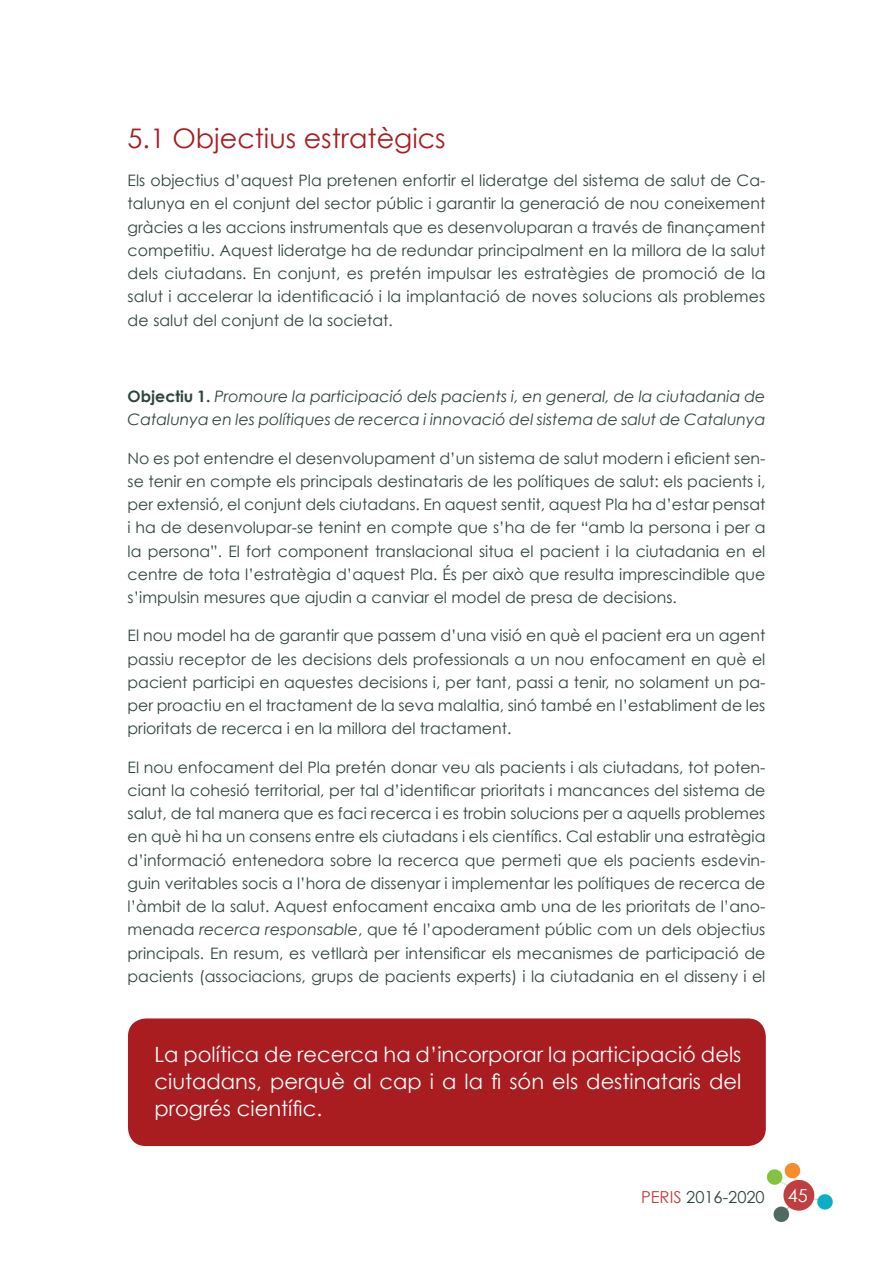
<style>
.page{position:relative;width:893px;height:1263px;background:#fff}
.page>*{position:absolute;margin:0;border:0;box-sizing:border-box;transform-origin:0 0}
.t1{font:27px "Century Gothic";color:#a91d21}
.t2{font:21px/27px "Century Gothic";color:#fff;text-align:justify}
.t3{font:18px "Century Gothic";color:#fff}
.t4{font:16.5px "Century Gothic";color:#30443e}
.t5{font:15.75px/23.2px "Century Gothic";color:#30443e;text-align:justify}
.t6{font:italic 15.75px/23.2px "Century Gothic";color:#30443e}
.s1{font-weight:700;font-style:normal}
.s2{font-style:italic}
.s3{color:#bf3e3f}
</style>
<div class="page">
<img style="left:768px;top:1163px;width:64px;height:58px">
<div style="left:128px;top:1018px;width:638px;height:128px;background:#a91d21;border-radius:18px"></div>
<h1 class="t1" style="left:128px;top:122px;width:320px">5.1 Objectius estratègics</h1>
<p class="t5" style="left:128px;top:169px;width:639px">Els objectius d’aquest Pla pretenen enfortir el lideratge del sistema de salut de Ca&shy;talunya en el conjunt del sector públic i garantir la generació de nou coneixement gràcies a les accions instrumentals que es desenvoluparan a través de finançament competitiu. Aquest lideratge ha de redundar principalment en la millora de la salut dels ciutadans. En conjunt, es pretén impulsar les estratègies de promoció de la salut i accelerar la identificació i la implantació de noves solucions als problemes de salut del conjunt de la societat.</p>
<p class="t6" style="left:128px;top:385px;width:639px"><span class="s1">Objectiu 1.</span> Promoure la participació dels pacients i, en general, de la ciutadania de<br>Catalunya en les polítiques de recerca i innovació del sistema de salut de Catalunya</p>
<p class="t5" style="left:128px;top:446px;width:639px">No es pot entendre el desenvolupament d’un sistema de salut modern i eficient sen&shy;se tenir en compte els principals destinataris de les polítiques de salut: els pacients i, per extensió, el conjunt dels ciutadans. En aquest sentit, aquest Pla ha d’estar pensat i ha de desenvolupar-se tenint en compte que s’ha de fer “amb la persona i per a la persona”. El fort component translacional situa el pacient i la ciutadania en el centre de tota l’estratègia d’aquest Pla. És per això que resulta imprescindible que s’impulsin mesures que ajudin a canviar el model de presa de decisions.</p>
<p class="t5" style="left:128px;top:624px;width:639px">El nou model ha de garantir que passem d’una visió en què el pacient era un agent passiu receptor de les decisions dels professionals a un nou enfocament en què el pacient participi en aquestes decisions i, per tant, passi a tenir, no solament un pa&shy;per proactiu en el tractament de la seva malaltia, sinó també en l’establiment de les prioritats de recerca i en la millora del tractament.</p>
<p class="t5" style="left:128px;top:755px;width:639px">El nou enfocament del Pla pretén donar veu als pacients i als ciutadans, tot poten&shy;ciant la cohesió territorial, per tal d’identificar prioritats i mancances del sistema de salut, de tal manera que es faci recerca i es trobin solucions per a aquells problemes en què hi ha un consens entre els ciutadans i els científics. Cal establir una estratègia d’informació entenedora sobre la recerca que permeti que els pacients esdevin&shy;guin veritables socis a l’hora de dissenyar i implementar les polítiques de recerca de l’àmbit de la salut. Aquest enfocament encaixa amb una de les prioritats de l’ano&shy;menada <span class="s2">recerca responsable</span>, que té l’apoderament públic com un dels objectius principals. En resum, es vetllarà per intensificar els mecanismes de participació de pacients (associacions, grups de pacients experts) i la ciutadania en el disseny i el</p>
<h2 class="t2" style="left:155px;top:1040px;width:588px">La política de recerca ha d’incorporar la participació dels ciutadans, perquè al cap i a la fi són els destinataris del progrés científic.</h2>
<p class="t4" style="left:641px;top:1187px;width:125px"><span class="s3">PERIS</span> 2016-2020</p>
<p class="t3" style="left:788px;top:1184px;width:21px">45</p>
</div>
